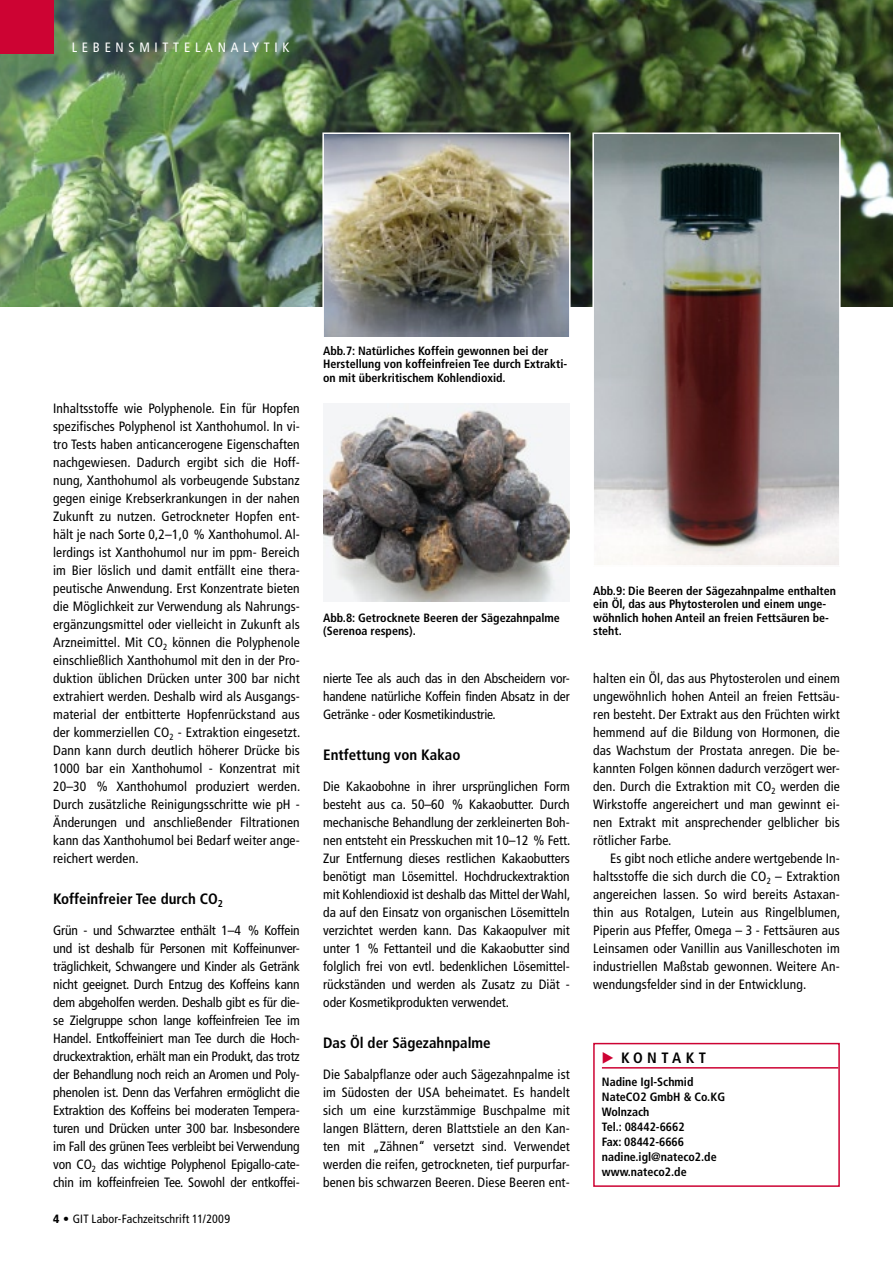
<style>
.page{position:relative;width:893px;height:1263px;background:#fff}
.page>*{position:absolute;margin:0;border:0;box-sizing:border-box;transform-origin:0 0}
.t1{font:700 condensed 15px "Frutiger LT Com";color:#000}
.t2{font:condensed 13.5px/18px "Frutiger LT Com";letter-spacing:.01em;color:#000;text-align:justify}
.t3{font:condensed 13.5px "Frutiger LT Com";color:#fff}
.t4{font:700 condensed 12px/13.5px "Frutiger LT Com";color:#000}
.t5{font:condensed 12px "Frutiger LT Com";letter-spacing:.015em;color:#000}
.s1{font-weight:900}
.s2{color:#cd0333}
</style>
<div class="page">
<img style="left:0;top:0;width:893px;height:306px">
<img style="left:325px;top:135px;width:243px;height:202px">
<div style="left:322px;top:132px;width:249px;height:208px;border:2px solid #fff"></div>
<img style="left:323px;top:404px;width:247px;height:197px">
<img style="left:595px;top:135px;width:243px;height:429px">
<div style="left:592px;top:132px;width:249px;height:435px;border:2px solid #fff"></div>
<hr style="left:602px;top:1067px;width:236px;height:1px;background:#cd0333">
<div style="left:593px;top:1043px;width:247px;height:144px;border:2px solid #cd0333"></div>
<div style="left:0;top:0;width:53px;height:53px;background:#cd0333"></div>
<p class="t3" style="left:72px;top:39px;width:21px">L ebe</p>
<p class="t3" style="left:116px;top:39px;width:25px">n smittela</p>
<p class="t3" style="left:218px;top:39px;width:56px">nal ytik</p>
<p class="t2" style="left:53px;top:399px;width:249px">Inhaltsstoffe wie Polyphenole. Ein für Hopfen spezifisches Polyphenol ist Xanthohumol. In vi&shy;tro Tests haben anticancerogene Eigenschaften nachgewiesen. Dadurch ergibt sich die Hoff&shy;nung, Xanthohumol als vorbeugende Substanz gegen einige Krebserkrankungen in der nahen Zukunft zu nutzen. Getrockneter Hopfen ent&shy;hält je nach Sorte 0,2–1,0 % Xanthohumol. Al&shy;lerdings ist Xanthohumol nur im ppm- Bereich im Bier löslich und damit entfällt eine thera&shy;peutische Anwendung. Erst Konzentrate bieten die Möglichkeit zur Verwendung als Nahrungs&shy;ergänzungsmittel oder vielleicht in Zukunft als Arzneimittel. Mit CO<sub>2</sub> können die Polyphenole einschließlich Xanthohumol mit den in der Pro&shy;duktion üblichen Drücken unter 300 bar nicht extrahiert werden. Deshalb wird als Ausgangs&shy;material der entbitterte Hopfenrückstand aus der kommerziellen CO<sub>2</sub> - Extraktion eingesetzt.<br>Dann kann durch deutlich höherer Drücke bis 1000 bar ein Xanthohumol - Konzentrat mit 20–30 % Xanthohumol produziert werden.<br>Durch zusätzliche Reinigungsschritte wie pH - Änderungen und anschließender Filtrationen kann das Xanthohumol bei Bedarf weiter ange&shy;reichert werden.</p>
<p class="t1" style="left:53px;top:890px;width:171px">Koffeinfreier Tee durch CO<sub>2</sub></p>
<p class="t2" style="left:53px;top:921px;width:248px">Grün - und Schwarztee enthält 1–4 % Koffein und ist deshalb für Personen mit Koffeinunver&shy;träglichkeit, Schwangere und Kinder als Getränk nicht geeignet. Durch Entzug des Koffeins kann dem abgeholfen werden. Deshalb gibt es für die&shy;se Zielgruppe schon lange koffeinfreien Tee im Handel. Entkoffeiniert man Tee durch die Hoch&shy;druckextraktion, erhält man ein Produkt, das trotz der Behandlung noch reich an Aromen und Poly&shy;phenolen ist. Denn das Verfahren ermöglicht die Extraktion des Koffeins bei moderaten Tempera&shy;turen und Drücken unter 300 bar. Insbesondere im Fall des grünen Tees verbleibt bei Verwendung von CO<sub>2</sub> das wichtige Polyphenol Epigallo-cate&shy;chin im koffeinfreien Tee. Sowohl der entkoffei-</p>
<p class="t5" style="left:53px;top:1211px;width:178px"><span class="s1">4</span> • GIT Labor-Fachzeitschrift 11/2009</p>
<p class="t4" style="left:323px;top:344px;width:246px">Abb.7: Natürliches Koffein gewonnen bei der<br>Herstellung von koffeinfreien Tee durch Extrakti&shy;on mit überkritischem Kohlendioxid.</p>
<p class="t4" style="left:323px;top:611px;width:238px">Abb.8: Getrocknete Beeren der Sägezahnpalme (Serenoa respens).</p>
<p class="t2" style="left:323px;top:669px;width:248px">nierte Tee als auch das in den Abscheidern vor&shy;handene natürliche Koffein finden Absatz in der Getränke - oder Kosmetikindustrie.</p>
<p class="t1" style="left:323px;top:746px;width:139px">Entfettung von Kakao</p>
<p class="t2" style="left:323px;top:777px;width:249px">Die Kakaobohne in ihrer ursprünglichen Form besteht aus ca. 50–60 % Kakaobutter. Durch mechanische Behandlung der zerkleinerten Boh&shy;nen entsteht ein Presskuchen mit 10–12 % Fett.<br>Zur Entfernung dieses restlichen Kakaobutters benötigt man Lösemittel. Hochdruckextraktion mit Kohlendioxid ist deshalb das Mittel der Wahl, da auf den Einsatz von organischen Lösemitteln verzichtet werden kann. Das Kakaopulver mit unter 1 % Fettanteil und die Kakaobutter sind folglich frei von evtl. bedenklichen Lösemittel&shy;rückständen und werden als Zusatz zu Diät - oder Kosmetikprodukten verwendet.</p>
<p class="t1" style="left:323px;top:1034px;width:169px">Das Öl der Sägezahnpalme</p>
<p class="t2" style="left:323px;top:1065px;width:248px">Die Sabalpflanze oder auch Sägezahnpalme ist im Südosten der USA beheimatet. Es handelt sich um eine kurzstämmige Buschpalme mit langen Blättern, deren Blattstiele an den Kan&shy;ten mit „Zähnen“ versetzt sind. Verwendet werden die reifen, getrockneten, tief purpurfar&shy;benen bis schwarzen Beeren. Diese Beeren ent-</p>
<p class="t4" style="left:593px;top:584px;width:244px">Abb.9: Die Beeren der Sägezahnpalme enthalten ein Öl, das aus Phytosterolen und einem unge&shy;wöhnlich hohen Anteil an freien Fettsäuren be&shy;steht.</p>
<p class="t2" style="left:593px;top:669px;width:248px">halten ein Öl, das aus Phytosterolen und einem ungewöhnlich hohen Anteil an freien Fettsäu&shy;ren besteht. Der Extrakt aus den Früchten wirkt hemmend auf die Bildung von Hormonen, die das Wachstum der Prostata anregen. Die be&shy;kannten Folgen können dadurch verzögert wer&shy;den. Durch die Extraktion mit CO<sub>2</sub> werden die Wirkstoffe angereichert und man gewinnt ei&shy;nen Extrakt mit ansprechender gelblicher bis rötlicher Farbe.</p>
<p class="t2" style="left:593px;top:849px;width:249px;text-indent:17px">Es gibt noch etliche andere wertgebende In&shy;haltsstoffe die sich durch die CO<sub>2</sub> – Extraktion angereichen lassen. So wird bereits Astaxan&shy;thin aus Rotalgen, Lutein aus Ringelblumen, Piperin aus Pfeffer, Omega – 3 - Fettsäuren aus Leinsamen oder Vanillin aus Vanilleschoten im industriellen Maßstab gewonnen. Weitere An&shy;wendungsfelder sind in der Entwicklung.</p>
<p class="t1" style="left:602px;top:1049px;width:45px"><span class="s2">▶</span>Kontakt</p>
<p class="t4" style="left:602px;top:1075px;width:125px;line-height:15px">Nadine Igl-Schmid<br>NateCO2 GmbH &amp; Co.KG<br>Wolnzach<br>Tel.: 08442-6662<br>Fax: 08442-6666 nadine.igl@nateco2.de www.nateco2.de</p>
</div>
